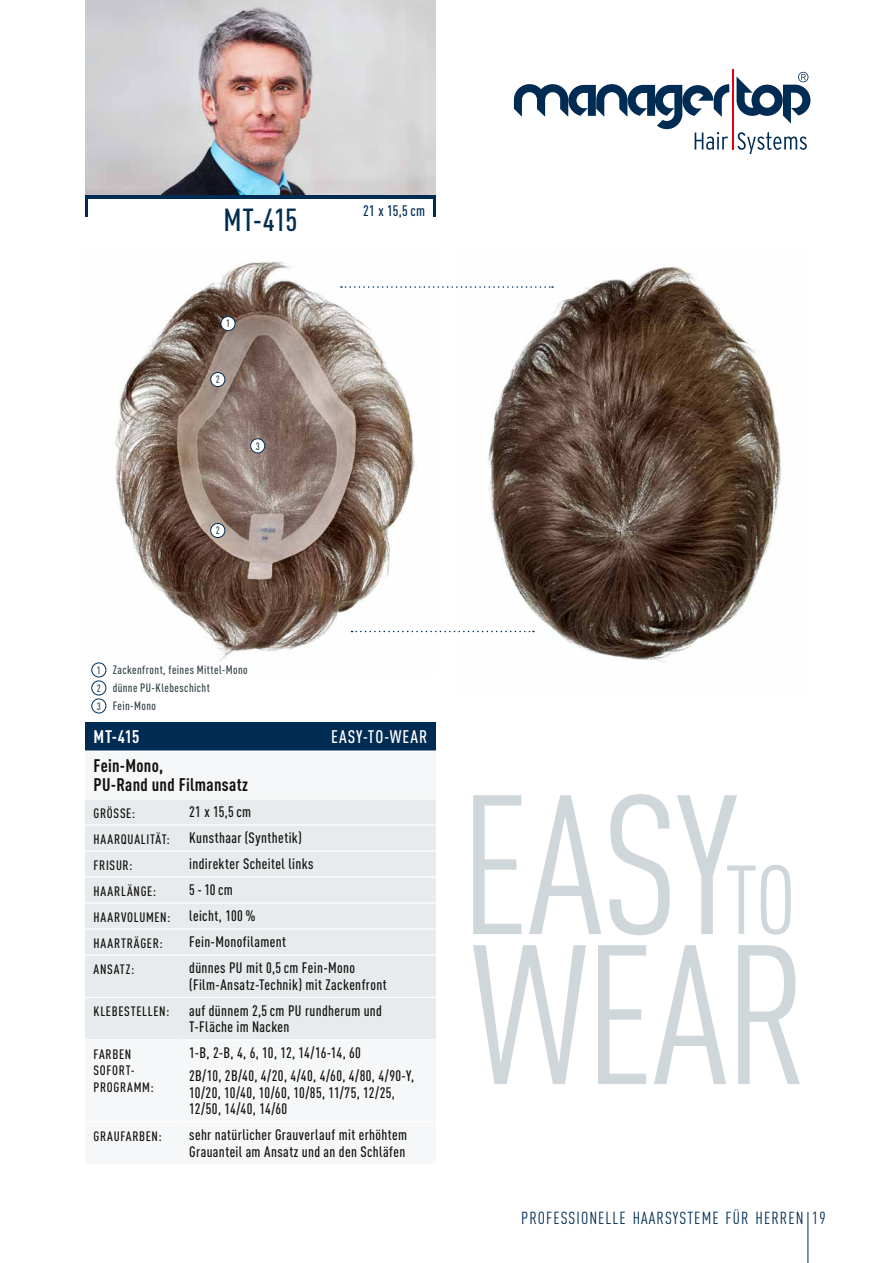
<style>
.page{position:relative;width:893px;height:1263px;background:#fff}
.page>*{position:absolute;margin:0;border:0;box-sizing:border-box;transform-origin:0 0}
.t1{font:195px/150px "DIN Cond DIN Cond";letter-spacing:-.01em;color:#d0d7db}
.t2{font:500 31.5px "DIN Cond DIN Cond";color:#002c53}
.t3{font:700 18px/19.8px "DIN Cond DIN Cond";letter-spacing:.015em;color:#12120d}
.t4{font:500 18px "DIN Cond DIN Cond";letter-spacing:.055em;color:#fff}
.t5{font:700 18px "DIN Cond DIN Cond";color:#fff}
.t6{font:17.25px "DIN Cond DIN Cond";letter-spacing:.06em;color:#002c53}
.t7{font:500 15px/16.5px "DIN Cond DIN Cond";letter-spacing:.025em;color:#12120d}
.t8{font:500 15px "DIN Cond DIN Cond";letter-spacing:.02em;color:#002c53}
.t9{font:500 13.5px/16.5px "DIN Cond DIN Cond";letter-spacing:.05em;color:#12120d}
.t10{font:500 12px/18px "DIN Cond DIN Cond";letter-spacing:.035em;color:#334448}
.t11{font:500 10.5px "DIN Cond DIN Cond";color:#334448}
.s1{font-size:10.5px}
.s2{font-size:96px}
</style>
<div class="page">
<img style="left:459px;top:266px;width:323px;height:397px">
<img style="left:91px;top:261px;width:345px;height:413px">
<img style="left:85px;top:0;width:351px;height:196px">
<hr style="left:807px;top:1212px;width:1px;height:51px;background:#002c53">
<div style="left:211px;top:372px;width:14px;height:15px;background:#fff;border-radius:50%"></div>
<div style="left:210px;top:372px;width:15px;height:15px;border:1px solid #002c53;border-radius:50%"></div>
<div style="left:221px;top:317px;width:14px;height:14px;background:#fff;border-radius:50%"></div>
<div style="left:221px;top:316px;width:14px;height:15px;border:1px solid #002c53;border-radius:50%"></div>
<div style="left:251px;top:439px;width:14px;height:14px;background:#fff;border-radius:50%"></div>
<div style="left:250px;top:438px;width:15px;height:15px;border:1px solid #002c53;border-radius:50%"></div>
<div style="left:211px;top:523px;width:14px;height:14px;background:#fff;border-radius:50%"></div>
<div style="left:210px;top:523px;width:15px;height:15px;border:1px solid #002c53;border-radius:50%"></div>
<div style="left:85px;top:723px;width:351px;height:28px;background:#002c53"></div>
<div style="left:85px;top:751px;width:351px;height:48px;background:#f5f7f8"></div>
<div style="left:85px;top:799px;width:351px;height:25px;background:#e7ebed"></div>
<div style="left:85px;top:825px;width:351px;height:214px;background:#e7ebed"></div>
<hr style="left:85px;top:798px;width:96px;height:1px;background:#fff">
<hr style="left:85px;top:850px;width:96px;height:1px;background:#fff">
<hr style="left:181px;top:850px;width:255px;height:1px;background:#fff">
<hr style="left:85px;top:876px;width:96px;height:1px;background:#fff">
<hr style="left:181px;top:876px;width:255px;height:1px;background:#fff">
<hr style="left:85px;top:902px;width:96px;height:1px;background:#fff">
<hr style="left:181px;top:902px;width:255px;height:1px;background:#fff">
<hr style="left:85px;top:928px;width:96px;height:1px;background:#fff">
<hr style="left:181px;top:928px;width:255px;height:1px;background:#fff">
<hr style="left:85px;top:954px;width:96px;height:1px;background:#fff">
<hr style="left:181px;top:954px;width:255px;height:1px;background:#fff">
<hr style="left:85px;top:997px;width:96px;height:1px;background:#fff">
<hr style="left:181px;top:997px;width:255px;height:1px;background:#fff">
<hr style="left:85px;top:750px;width:96px;height:2px;background:#fff">
<hr style="left:181px;top:750px;width:255px;height:2px;background:#fff">
<hr style="left:181px;top:798px;width:255px;height:1px;background:#fff">
<div style="left:92px;top:663px;width:14px;height:14px;background:#fff;border-radius:50%"></div>
<div style="left:91px;top:662px;width:15px;height:15px;border:1px solid #002c53;border-radius:50%"></div>
<div style="left:91px;top:680px;width:15px;height:15px;border:1px solid #002c53;border-radius:50%"></div>
<div style="left:91px;top:698px;width:15px;height:15px;border:1px solid #002c53;border-radius:50%"></div>
<svg style="left:341px;top:286px;width:212px;height:2px"></svg>
<svg style="left:352px;top:631px;width:182px;height:1px"></svg>
<hr style="left:85px;top:196px;width:351px;height:3px;background:#002c53">
<hr style="left:85px;top:196px;width:2px;height:21px;background:#002c53">
<hr style="left:434px;top:196px;width:2px;height:21px;background:#002c53">
<hr style="left:732px;top:69px;width:2px;height:81px;background:#e7000e">
<svg style="left:514px;top:84px;width:215px;height:66px"></svg>
<svg style="left:737px;top:132px;width:70px;height:22px"></svg>
<svg style="left:737px;top:72px;width:73px;height:52px"></svg>
<h2 class="t2" style="left:224px;top:201px;width:75px">MT-415</h2>
<p class="t8" style="left:363px;top:202px;width:63px">21 x 15,5cm</p>
<p class="t11" style="left:226px;top:317px;width:6px">1</p>
<p class="t11" style="left:216px;top:373px;width:6px">2</p>
<p class="t11" style="left:216px;top:524px;width:6px">2</p>
<p class="t11" style="left:256px;top:440px;width:6px">3</p>
<p class="t10" style="left:97px;top:661px;width:152px"><span class="s1">1</span> Zackenfront, feines Mittel-Mono<br><span class="s1">2</span> dünne PU-Klebeschicht<br><span class="s1">3</span> Fein-Mono</p>
<p class="t5" style="left:94px;top:726px;width:47px">MT-415</p>
<p class="t4" style="left:331px;top:726px;width:98px">EASY-TO-WEAR</p>
<p class="t3" style="left:94px;top:755px;width:156px">Fein-Mono,<br>PU-Rand und Filmansatz</p>
<p class="t9" style="left:94px;top:804px;width:43px">GRÖSSE:</p>
<p class="t7" style="left:189px;top:803px;width:63px">21 x 15,5cm</p>
<p class="t9" style="left:94px;top:830px;width:78px">HAARQUALITÄT:</p>
<p class="t7" style="left:189px;top:829px;width:114px">Kunsthaar (Synthetik)</p>
<p class="t9" style="left:94px;top:856px;width:41px">FRISUR:</p>
<p class="t7" style="left:189px;top:855px;width:126px">indirekter Scheitel links</p>
<p class="t9" style="left:94px;top:882px;width:64px">HAARLÄNGE:</p>
<p class="t7" style="left:189px;top:881px;width:45px">5-10cm</p>
<p class="t9" style="left:94px;top:908px;width:78px">HAARVOLUMEN:</p>
<p class="t7" style="left:189px;top:907px;width:68px">leicht, 100%</p>
<p class="t9" style="left:94px;top:934px;width:71px">HAARTRÄGER:</p>
<p class="t7" style="left:189px;top:933px;width:98px">Fein-Monofilament</p>
<p class="t9" style="left:94px;top:960px;width:42px">ANSATZ:</p>
<p class="t7" style="left:189px;top:959px;width:199px">dünnes PU mit 0,5cm Fein-Mono (Film-Ansatz-Technik) mit Zackenfront</p>
<p class="t9" style="left:94px;top:1003px;width:77px">KLEBESTELLEN:</p>
<p class="t7" style="left:189px;top:1002px;width:194px">auf dünnem 2,5cm PU rundherum und<br>T-Fläche im Nacken</p>
<p class="t9" style="left:94px;top:1045px;width:62px">FARBEN<br>SOFORT-<br>PROGRAMM:</p>
<p class="t7" style="left:189px;top:1041px;width:227px;line-height:22.8px">1-B, 2-B, 4, 6, 10, 12, 14/16-14, 60<br>2B/10, 2B/40, 4/20, 4/40, 4/60, 4/80, 4/90-Y,</p>
<p class="t7" style="left:189px;top:1084px;width:207px">10/20, 10/40, 10/60, 10/85, 11/75, 12/25,<br>12/50, 14/40, 14/60</p>
<p class="t9" style="left:94px;top:1127px;width:70px">GRAUFARBEN:</p>
<p class="t7" style="left:189px;top:1126px;width:219px">sehr natürlicher Grauverlauf mit erhöhtem<br>Grauanteil am Ansatz und an den Schläfen</p>
<h1 class="t1" style="left:460px;top:788px;width:351px">EASY<span class="s2">TO<br></span>WEAR</h1>
<p class="t6" style="left:521px;top:1208px;width:306px">PROFESSIONELLE HAARSYSTEME FÜR HERREN 19</p>
</div>
